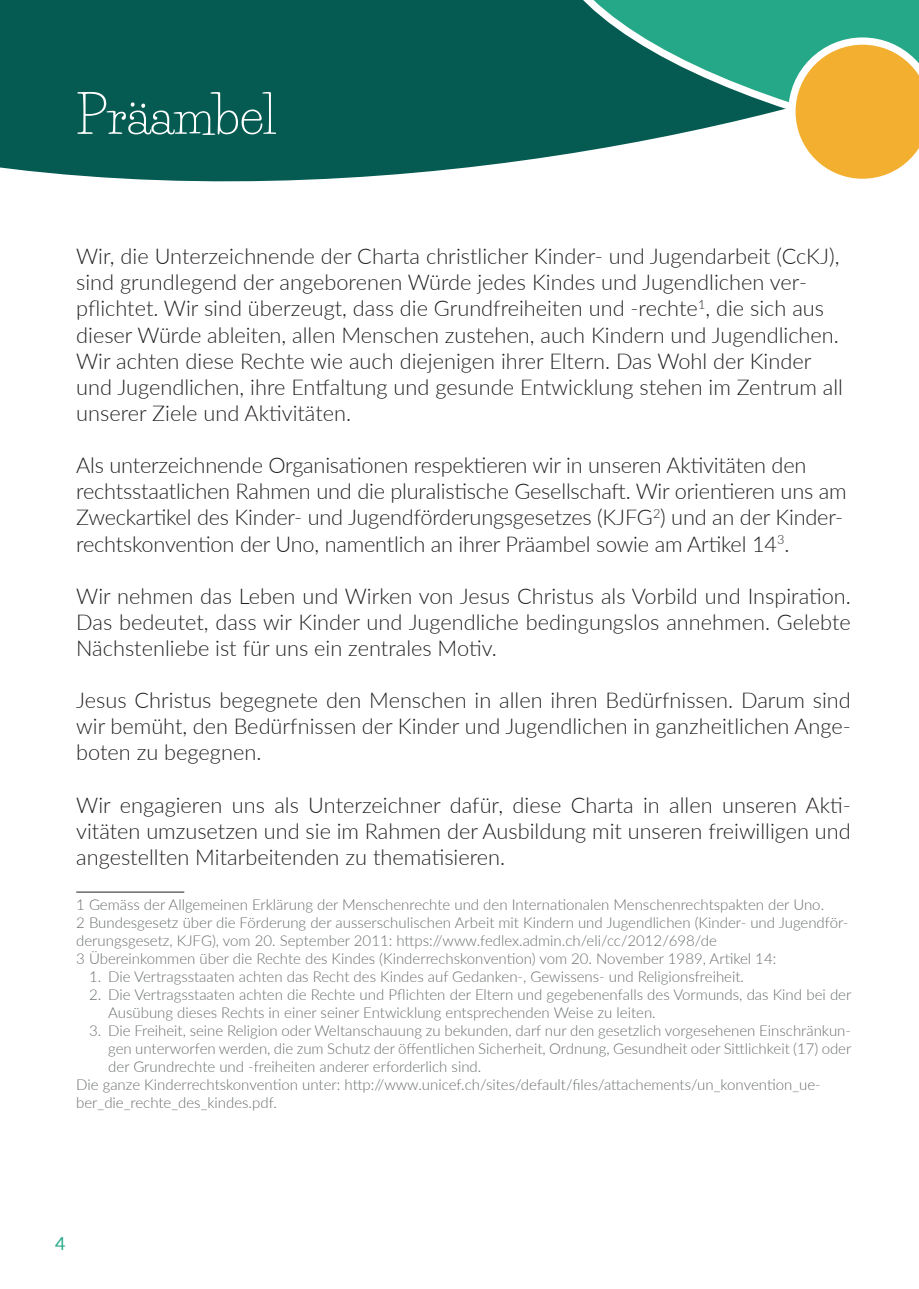
<style>
.page{position:relative;width:919px;height:1289px;background:#fff}
.page>*{position:absolute;margin:0;border:0;box-sizing:border-box;transform-origin:0 0}
.t1{font:51px "Life Savers";color:#fff}
.t2{font:300 21.75px/26.1px "Lato";color:#231f20;text-align:justify}
.t3{font:18px "Lato";color:#27a988}
.t4{font:300 15px/18px "Lato";color:#696e6d}
</style>
<div class="page">
<hr style="left:76px;top:891px;width:108px;height:1px;background:#231f20">
<div style="left:0;top:0;width:535px;height:182px;background:#055b52"></div>
<svg style="left:535px;top:0;width:383px;height:159px"></svg>
<svg style="left:788px;top:37px;width:130px;height:142px"></svg>
<h1 class="t1" style="left:76px;top:84px;width:201px">Präambel</h1>
<p class="t2" style="left:76px;top:242px;width:768px;text-align:left">Wir, die Unterzeichnende der Charta christlicher Kinder- und Jugendarbeit (CcKJ), sind grundlegend der angeborenen Würde jedes Kindes und Jugendlichen ver&shy;pflichtet. Wir sind überzeugt, dass die Grundfreiheiten und -rechte<sup>1</sup>, die sich aus dieser Würde ableiten, allen Menschen zustehen, auch Kindern und Jugendlichen.<br>Wir achten diese Rechte wie auch diejenigen ihrer Eltern. Das Wohl der Kinder und Jugendlichen, ihre Entfaltung und gesunde Entwicklung stehen im Zentrum all unserer Ziele und Aktivitäten.</p>
<p class="t2" style="left:76px;top:451px;width:771px;text-align:left">Als unterzeichnende Organisationen respektieren wir in unseren Aktivitäten den rechtsstaatlichen Rahmen und die pluralistische Gesellschaft. Wir orientieren uns am Zweckartikel des Kinder- und Jugendförderungsgesetzes (KJFG<sup>2</sup>) und an der Kinder&shy;rechtskonvention der Uno, namentlich an ihrer Präambel sowie am Artikel 14<sup>3</sup>.</p>
<p class="t2" style="left:76px;top:582px;width:776px">Wir nehmen das Leben und Wirken von Jesus Christus als Vorbild und Inspiration.<br>Das bedeutet, dass wir Kinder und Jugendliche bedingungslos annehmen. Gelebte Nächstenliebe ist für uns ein zentrales Motiv.</p>
<p class="t2" style="left:76px;top:686px;width:776px">Jesus Christus begegnete den Menschen in allen ihren Bedürfnissen. Darum sind wir bemüht, den Bedürfnissen der Kinder und Jugendlichen in ganzheitlichen Ange&shy;boten zu begegnen.</p>
<p class="t2" style="left:76px;top:791px;width:776px">Wir engagieren uns als Unterzeichner dafür, diese Charta in allen unseren Akti&shy;vitäten umzusetzen und sie im Rahmen der Ausbildung mit unseren freiwilligen und angestellten Mitarbeitenden zu thematisieren.</p>
<p class="t4" style="left:76px;top:895px;width:773px">1 Gemäss der Allgemeinen Erklärung der Menschenrechte und den Internationalen Menschenrechtspakten der Uno.<br>2 Bundesgesetz über die Förderung der ausserschulischen Arbeit mit Kindern und Jugendlichen (Kinder- und Jugendför&shy;derungsgesetz, KJFG), vom 20. September 2011: https://www.fedlex.admin.ch/eli/cc/2012/698/de<br>3 Übereinkommen über die Rechte des Kindes (Kinderrechskonvention) vom 20. November 1989, Artikel 14:</p>
<p class="t4" style="left:89px;top:967px;width:656px">1. Die Vertragsstaaten achten das Recht des Kindes auf Gedanken-, Gewissens- und Religionsfreiheit.</p>
<p class="t4" style="left:108px;top:985px;width:744px;text-indent:-19px">2. Die Vertragsstaaten achten die Rechte und Pflichten der Eltern und gegebenenfalls des Vormunds, das Kind bei der<br>Ausübung dieses Rechts in einer seiner Entwicklung entsprechenden Weise zu leiten.</p>
<p class="t4" style="left:89px;top:1021px;width:763px">3. Die Freiheit, seine Religion oder Weltanschauung zu bekunden, darf nur den gesetzlich vorgesehenen Einschränkun-</p>
<p class="t4" style="left:108px;top:1039px;width:744px">gen unterworfen werden, die zum Schutz der öffentlichen Sicherheit, Ordnung, Gesundheit oder Sittlichkeit (17) oder</p>
<p class="t4" style="left:108px;top:1057px;width:374px">der Grundrechte und -freiheiten anderer erforderlich sind.</p>
<p class="t4" style="left:76px;top:1075px;width:746px">Die ganze Kinderrechtskonvention unter: http://www.unicef.ch/sites/default/files/attachements/un_konvention_ue-</p>
<p class="t4" style="left:76px;top:1093px;width:202px">ber_die_rechte_des_kindes.pdf.</p>
<p class="t3" style="left:55px;top:1230px;width:12px">4</p>
</div>
